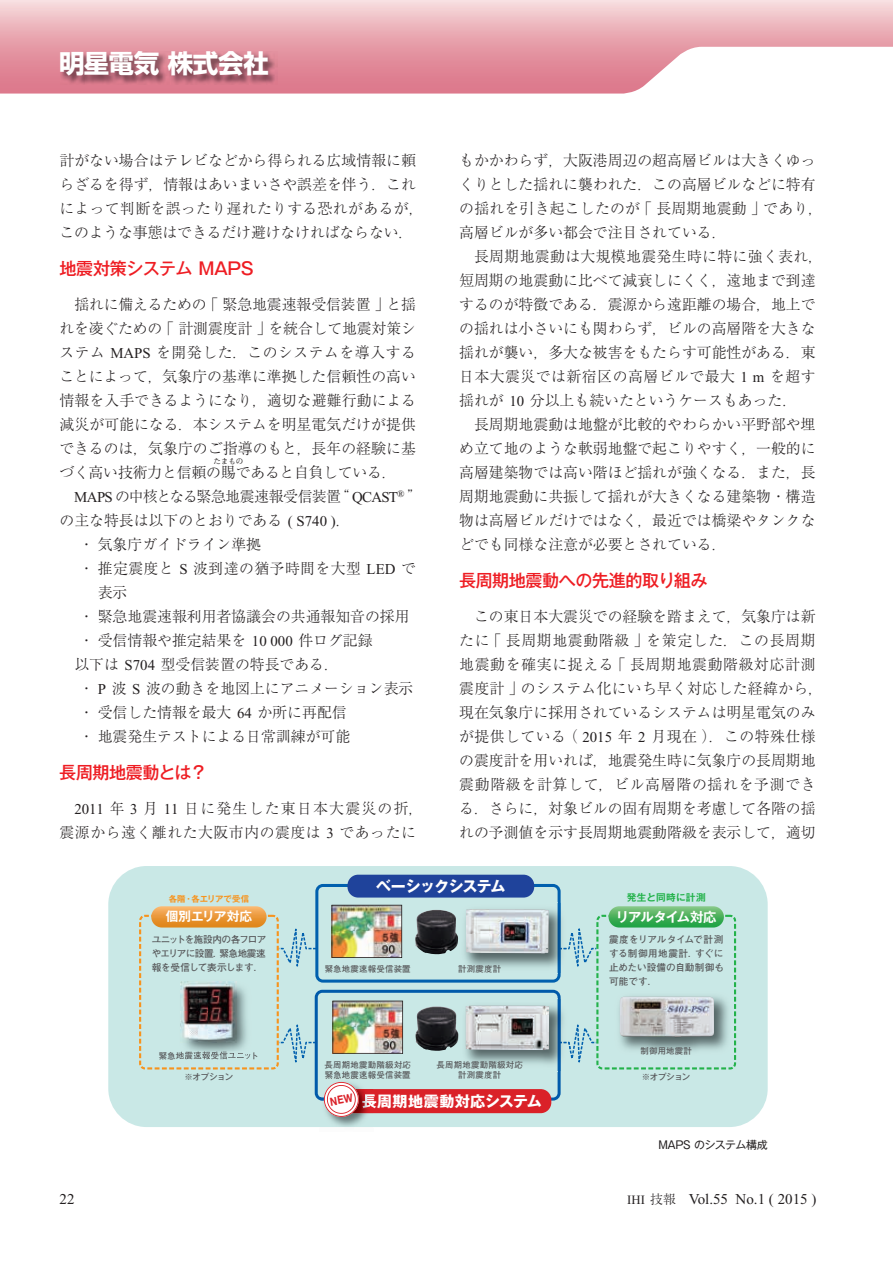
<style>
.page{position:relative;width:893px;height:1263px;background:#fff}
.page>*{position:absolute;margin:0;border:0;box-sizing:border-box;transform-origin:0 0}
.t1{font:700 25.5px "Shin Go Pro";letter-spacing:-.01em;color:#fff}
.t2{font:500 17.25px "Gothic MB101 Pro";letter-spacing:-.03em;color:#ee1d23}
.t3{font:300 15px/24px "Ryumin Pro";color:#231f20}
.t4{font:300 15px/24px "Ryumin Pro";letter-spacing:.035em;color:#231f20}
.t5{font:300 15px "Ryumin Pro";letter-spacing:-.04em;color:#231f20}
.t6{font:15px "Times New Roman";color:#231f20}
.t7{font:300 15px "Ryumin Pro";letter-spacing:.03em;color:#231f20}
.t8{font:700 15px "Gothic MB101 Pro";letter-spacing:.02em;color:#fff}
.t9{font:700 15px "Gothic MB101 Pro";letter-spacing:-.05em;color:#fff}
.t10{font:700 13.2px "Gothic MB101 Pro De";letter-spacing:-.07em;color:#fff}
.t11{font:700 12.6px "Gothic MB101 Pro De";letter-spacing:-.005em;color:#fff}
.t12{font:10.95px "Gothic MB101 Pro";letter-spacing:-.045em;color:#231f20}
.t13{font:700 9.6px/13.8px "Futo Go B101 Pro";letter-spacing:-.03em;color:#57585a;text-align:justify}
.t14{font:700 9.6px "Gothic MB101 Pro De";letter-spacing:.03em;color:#23b24b}
.t15{font:700 8.4px/10.6px "Futo Go B101 Pro";letter-spacing:.025em;color:#57585a}
.t16{font:500 8.4px "Gothic MB101 Pro";letter-spacing:-.04em;color:#57585a}
.t17{font:700 8.4px "Gothic MB101 Pro De";letter-spacing:.02em;color:#f7931d}
.t18{font:300 7.5px "Ryumin Pro";color:#231f20}
.s1{font-family:"Times New Roman";font-weight:400}
.s2{font-size:12.75px}
.s3{font-family:"Ryumin Pro";font-weight:300;font-size:12.75px}
</style>
<div class="page">
<svg style="left:0;top:0;width:893px;height:94px;background:#ecb4bd"></svg>
<img style="left:60px;top:51px;width:217px;height:33px">
<div style="left:108px;top:866px;width:660px;height:261px;background:#c9e8e6;border-radius:38px"></div>
<img style="left:329px;top:1118px;width:35px;height:9px">
<div style="left:347px;top:875px;width:187px;height:22px;background:#1f439b;border-radius:11px"></div>
<img style="left:139px;top:884px;width:597px;height:234px">
<h1 class="t1" style="left:59px;top:44px;width:212px">明星電気 株式会社</h1>
<p class="t3" style="left:59px;top:147px;width:366px">計がない場合はテレビなどから得られる広域情報に頼らざるを得ず，情報はあいまいさや誤差を伴う．これによって判断を誤ったり遅れたりする恐れがあるが，このような事態はできるだけ避けなければならない．</p>
<p class="t2" style="left:59px;top:254px;width:196px">地震対策システム MAPS</p>
<p class="t3" style="left:59px;top:291px;width:358px;text-align:justify;text-indent:15px">揺れに備えるための「緊急地震速報受信装置」と揺れを凌ぐための「計測震度計」を統合して地震対策システム <span class="s1">MAPS</span> を開発した．このシステムを導入することによって，気象庁の基準に準拠した信頼性の高い情報を入手できるようになり，適切な避難行動による減災が可能になる．本システムを明星電気だけが提供できるのは，気象庁のご指導のもと，長年の経験に基づく高い技術力と信頼の賜であると自負している．</p>
<p class="t18" style="left:213px;top:455px;width:31px">たまもの</p>
<p class="t5" style="left:74px;top:485px;width:350px"><span class="s1">MAPS</span> の中核となる緊急地震速報受信装置“ <span class="s1">QCAST</span><sup>®</sup> ”</p>
<p class="t3" style="left:60px;top:507px;width:293px">の主な特長は以下のとおりである <span class="s1">( S740 )</span>．</p>
<p class="t3" style="left:79px;top:531px;width:183px">・気象庁ガイドライン準拠</p>
<p class="t7" style="left:79px;top:557px;width:338px">・推定震度と <span class="s1">S</span> 波到達の猶予時間を大型 <span class="s1">LED</span> で</p>
<p class="t3" style="left:98px;top:579px;width:31px">表示</p>
<p class="t3" style="left:79px;top:603px;width:332px">・緊急地震速報利用者協議会の共通報知音の採用</p>
<p class="t3" style="left:79px;top:627px;width:295px">・受信情報や推定結果を <span class="s1">10 000</span> 件ログ記録</p>
<p class="t3" style="left:74px;top:651px;width:266px">以下は <span class="s1">S704</span> 型受信装置の特長である．</p>
<p class="t3" style="left:79px;top:675px;width:336px">・ <span class="s1">P</span> 波 <span class="s1">S</span> 波の動きを地図上にアニメーション表示</p>
<p class="t3" style="left:79px;top:699px;width:269px">・受信した情報を最大 <span class="s1">64</span> か所に再配信</p>
<p class="t3" style="left:79px;top:723px;width:273px">・地震発生テストによる日常訓練が可能</p>
<p class="t2" style="left:59px;top:758px;width:149px">長周期地震動とは？</p>
<p class="t4" style="left:60px;top:795px;width:365px;text-indent:15px"><span class="s1">2011</span> 年 <span class="s1">3</span> 月 <span class="s1">11</span> 日に発生した東日本大震災の折，震源から遠く離れた大阪市内の震度は <span class="s1">3</span> であったに</p>
<p class="t3" style="left:459px;top:147px;width:365px">もかかわらず，大阪港周辺の超高層ビルは大きくゆっくりとした揺れに襲われた．この高層ビルなどに特有の揺れを引き起こしたのが「長周期地震動」であり，高層ビルが多い都会で注目されている．</p>
<p class="t3" style="left:459px;top:243px;width:365px;text-indent:15px">長周期地震動は大規模地震発生時に特に強く表れ，短周期の地震動に比べて減衰しにくく，遠地まで到達するのが特徴である．震源から遠距離の場合，地上での揺れは小さいにも関わらず，ビルの高層階を大きな揺れが襲い，多大な被害をもたらす可能性がある．東日本大震災では新宿区の高層ビルで最大 <span class="s1">1 m</span> を超す揺れが <span class="s1">10</span> 分以上も続いたというケースもあった．</p>
<p class="t3" style="left:459px;top:411px;width:358px;text-align:justify;text-indent:15px">長周期地震動は地盤が比較的やわらかい平野部や埋め立て地のような軟弱地盤で起こりやすく，一般的に高層建築物では高い階ほど揺れが強くなる．また，長周期地震動に共振して揺れが大きくなる建築物・構造物は高層ビルだけではなく，最近では橋梁やタンクなどでも同様な注意が必要とされている．</p>
<p class="t2" style="left:459px;top:566px;width:250px">長周期地震動への先進的取り組み</p>
<p class="t3" style="left:459px;top:603px;width:365px;text-align:center">この東日本大震災での経験を踏まえて，気象庁は新<br>たに「長周期地震動階級」を策定した．この長周期地震動を確実に捉える「長周期地震動階級対応計測震度計」のシステム化にいち早く対応した経緯から，現在気象庁に採用されているシステムは明星電気のみが提供している（ <span class="s1">2015</span> 年 <span class="s1">2</span> 月現在）．この特殊仕様の震度計を用いれば，地震発生時に気象庁の長周期地震動階級を計算して，ビル高層階の揺れを予測できる．さらに，対象ビルの固有周期を考慮して各階の揺れの予測値を示す長周期地震動階級を表示して，適切</p>
<p class="t17" style="left:169px;top:892px;width:82px">各階・各エリアで受信</p>
<p class="t11" style="left:166px;top:906px;width:88px">個別エリア対応</p>
<p class="t13" style="left:152px;top:932px;width:116px">ユニットを施設内の各フロアやエリアに設置．緊急地震速報を受信して表示します．</p>
<p class="t9" style="left:376px;top:874px;width:131px">ベーシックシステム</p>
<p class="t15" style="left:325px;top:962px;width:87px">緊急地震速報受信装置</p>
<p class="t15" style="left:458px;top:962px;width:45px">計測震度計</p>
<p class="t14" style="left:627px;top:889px;width:81px">発生と同時に計測</p>
<p class="t10" style="left:616px;top:906px;width:102px">リアルタイム対応</p>
<p class="t13" style="left:609px;top:932px;width:117px">震度をリアルタイムで計測する制御用地震計．すぐに止めたい設備の自動制御も可能です．</p>
<p class="t15" style="left:641px;top:1045px;width:53px">制御用地震計</p>
<p class="t15" style="left:325px;top:1058px;width:88px">長周期地震動階級対応緊急地震速報受信装置</p>
<p class="t15" style="left:436px;top:1058px;width:88px;text-align:center">長周期地震動階級対応計測震度計</p>
<p class="t16" style="left:185px;top:1070px;width:50px">※オプション</p>
<p class="t16" style="left:642px;top:1070px;width:50px">※オプション</p>
<p class="t8" style="left:362px;top:1088px;width:182px">長周期地震動対応システム</p>
<p class="t12" style="left:658px;top:1136px;width:111px">MAPS のシステム構成</p>
<p class="t6" style="left:60px;top:1191px;width:16px">22</p>
<p class="t6" style="left:627px;top:1191px;width:191px"><span class="s2">IHI</span> <span class="s3">技報　</span>Vol.55 No.1 ( 2015 )</p>
</div>
